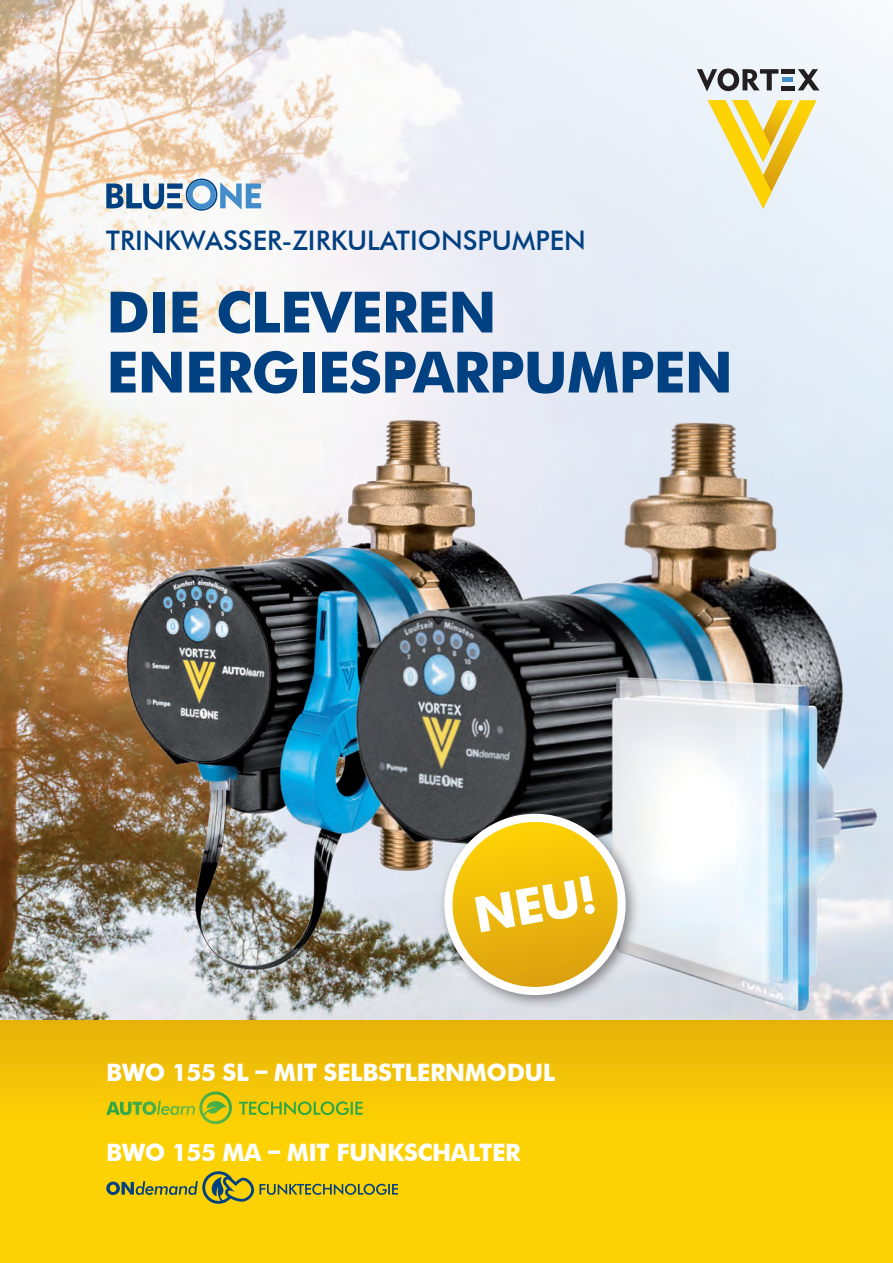
<style>
.page{position:relative;width:893px;height:1263px;background:#fff}
.page>*{position:absolute;margin:0;border:0;box-sizing:border-box;transform-origin:0 0}
.t1{font:700 57px/60px "Futura BT";letter-spacing:-.02em;color:#014081}
.t2{font:500 27px "Futura BT";color:#014081}
.t3{font:700 24px "Futura BT";letter-spacing:-.02em;color:#fff}
</style>
<div class="page">
<img style="left:0;top:0;width:893px;height:1020px">
<div style="left:0;top:1020px;width:893px;height:243px;background:linear-gradient(to bottom,#edbb08,#ffda02)"></div>
<svg style="left:106px;top:179px;width:155px;height:32px"></svg>
<img style="left:105px;top:403px;width:333px;height:584px">
<img style="left:328px;top:392px;width:528px;height:580px">
<img style="left:553px;top:646px;width:327px;height:393px">
<svg style="left:106px;top:1169px;width:292px;height:36px;background:#d3ba18"></svg>
<svg style="left:106px;top:1091px;width:126px;height:33px;background:#cfc514"></svg>
<svg style="left:239px;top:1101px;width:124px;height:14px;background:#adbe1d"></svg>
<div style="left:438px;top:807px;width:203px;height:203px;background:#231f20;opacity:.5"></div>
<svg style="left:441px;top:811px;width:188px;height:188px"></svg>
<svg style="left:708px;top:100px;width:109px;height:109px;background:#eee19b"></svg>
<svg style="left:798px;top:69px;width:21px;height:21px"></svg>
<hr style="left:782px;top:86px;width:13px;height:4px;background:#231f20">
<div style="left:782px;top:69px;width:13px;height:5px;background:#231f20"></div>
<div style="left:782px;top:77px;width:11px;height:5px;background:#448dcb"></div>
<svg style="left:697px;top:68px;width:81px;height:23px;background:#929397"></svg>
<svg style="left:0;top:395px;width:1px;height:625px"></svg>
<p class="t2" style="left:106px;top:224px;width:481px">TRINKWASSER-ZIRKULATIONSPUMPEN</p>
<h1 class="t1" style="left:106px;top:282px;width:628px">DIE CLEVEREN<br>ENERGIESPARPUMPEN</h1>
<p class="t3" style="left:106px;top:1058px;width:451px">BWO 155 SL – MIT SELBSTLERNMODUL</p>
<p class="t3" style="left:106px;top:1138px;width:416px">BWO 155 MA – MIT FUNKSCHALTER</p>
</div>
